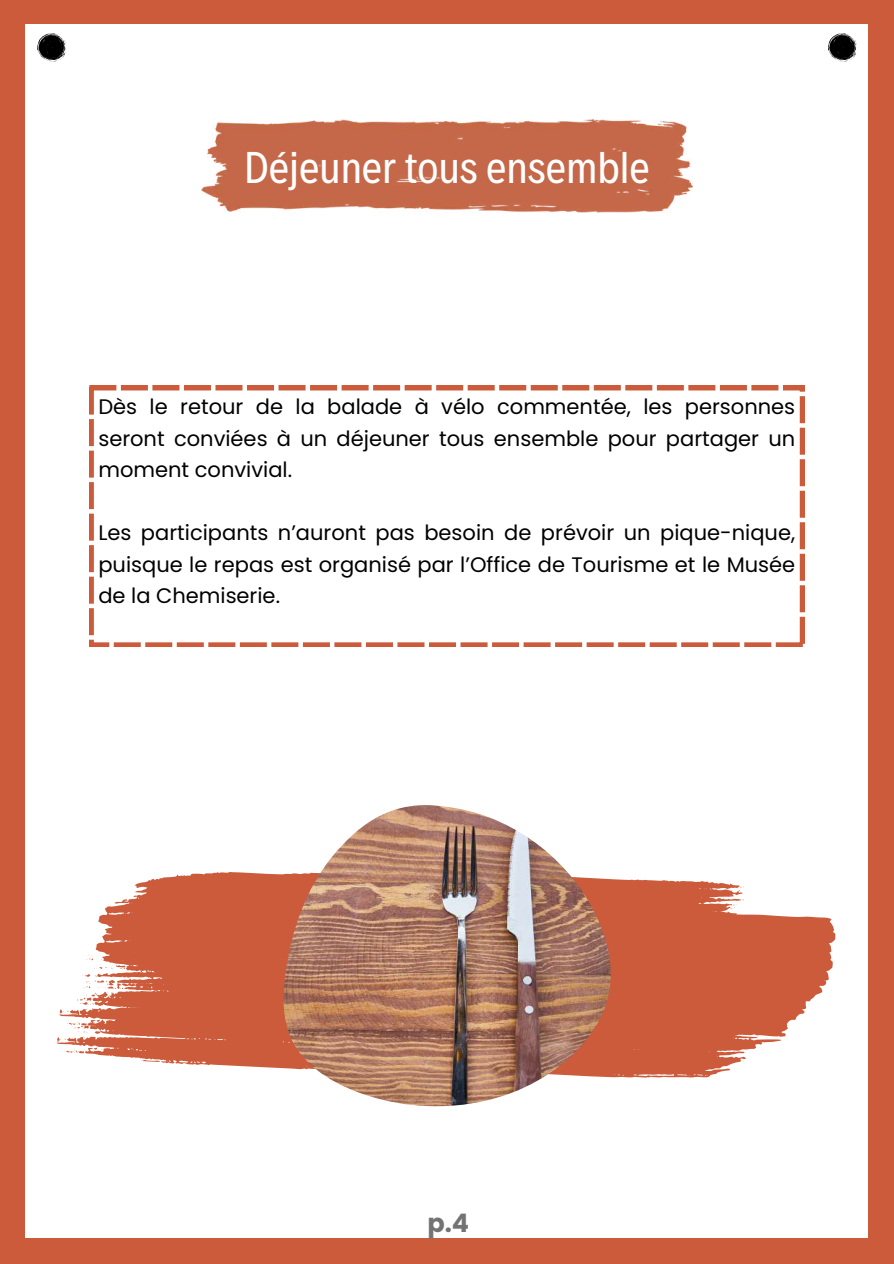
<style>
.page{position:relative;width:894px;height:1264px;background:#fff}
.page>*{position:absolute;margin:0;border:0;box-sizing:border-box;transform-origin:0 0}
.t1{font:45px "Decalotype";color:#fff}
.t2{font:700 25.5px "Poppins";color:#737373}
.t3{font:21px/31.5px "Poppins";color:#000;text-align:justify}
</style>
<div class="page">
<div style="left:0;top:0;width:893px;height:1263px;background:#cb5b3b"></div>
<div style="left:26px;top:25px;width:841px;height:1212px;background:#fff"></div>
<svg style="left:828px;top:33px;width:27px;height:28px"></svg>
<svg style="left:37px;top:33px;width:28px;height:28px"></svg>
<svg style="left:89px;top:386px;width:715px;height:261px"></svg>
<img style="left:201px;top:120px;width:491px;height:92px">
<svg style="left:56px;top:1037px;width:674px;height:41px"></svg>
<svg style="left:58px;top:872px;width:778px;height:197px;fill:#cb5b3b"></svg>
<img style="left:283px;top:805px;width:327px;height:301px">
<h1 class="t1" style="left:244px;top:138px;width:407px">Déjeuner tous ensemble</h1>
<p class="t3" style="left:98px;top:391px;width:698px">Dès le retour de la balade à vélo commentée, les personnes seront conviées à un déjeuner tous ensemble pour partager un moment convivial.</p>
<p class="t3" style="left:98px;top:517px;width:698px">Les participants n’auront pas besoin de prévoir un pique-nique, puisque le repas est organisé par l’Office de Tourisme et le Musée de la Chemiserie.</p>
<p class="t2" style="left:427px;top:1204px;width:43px">p.4</p>
</div>
